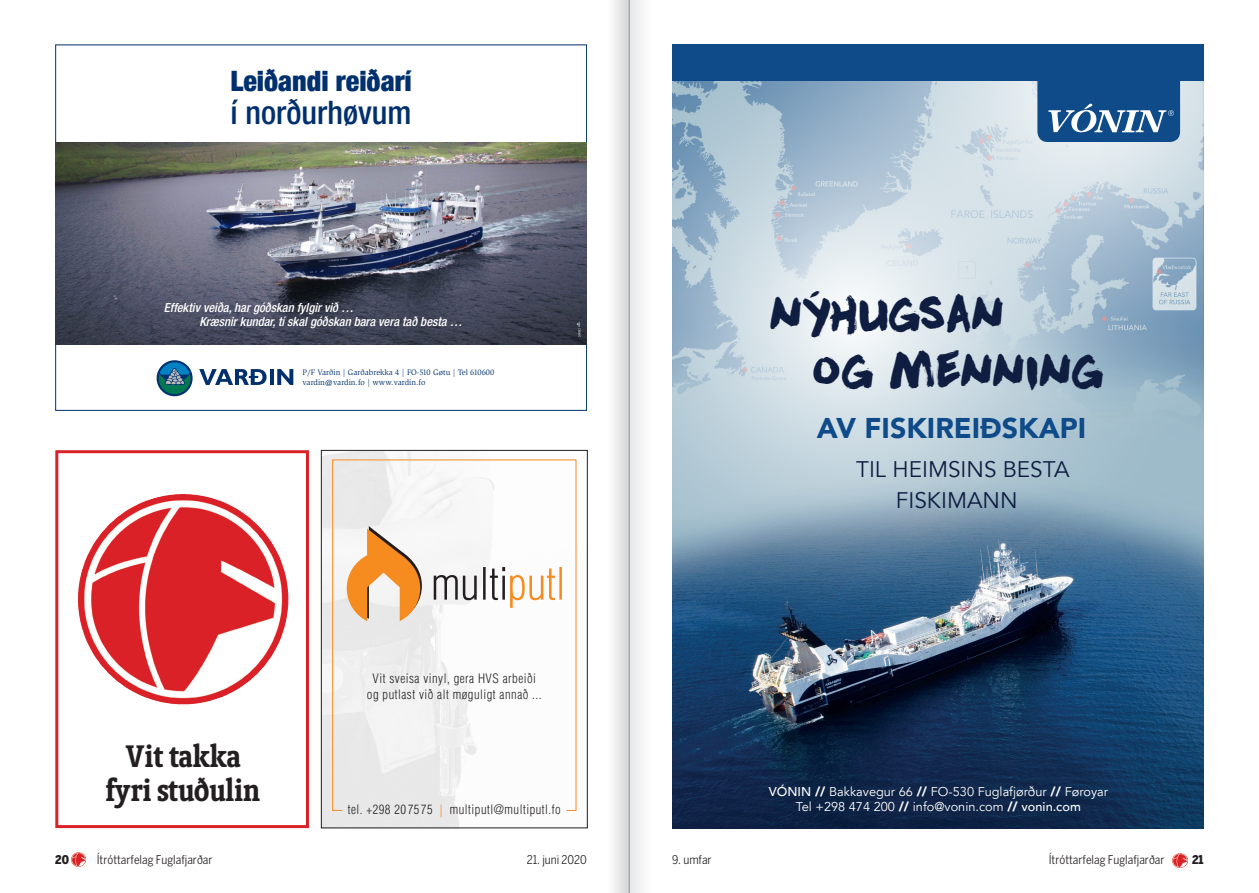
<style>
.page{position:relative;width:1259px;height:893px;background:#fff}
.page>*{position:absolute;margin:0;border:0;box-sizing:border-box;transform-origin:0 0}
.t1{font:48px/57px "DK Downward Fall";letter-spacing:-.025em;color:#0f1d41}
.t2{font:500 condensed 32.55px "Helvetica Neue";color:#00306d}
.Rubrik{font:700 31.35px "Berlingske Slab Cn";color:#231f20}
.t3{font:900 28.5px "Avenir LT";color:#0f4a89}
.t4{font:900 condensed 28.05px "Helvetica Neue";color:#00306d}
.t5{font:22.5px/31.5px "Avenir LT";color:#0f1d41;text-align:center}
.t6{font:300 condensed 12.75px/15.3px "Helvetica";letter-spacing:.04em;color:#231f20;text-align:center}
.t7{font:12.75px/15.3px "Avenir LT";color:#fff;text-align:center}
.t8{font:italic 500 condensed 12.6px/13.4px "Helvetica Neue";color:#fff}
.t9{font:12px "Benton Sans Cond";color:#231f20}
.t10{font:900 12px "Benton Sans Cond";color:#231f20}
.t11{font:8.1px/9.8px "Slimbach";color:#00306d}
.s1{color:#f68b1f}
.s2{font-weight:500}
.s3{font-weight:900}
</style>
<div class="page">
<img style="left:71px;top:852px;width:15px;height:14px">
<img style="left:1172px;top:853px;width:15px;height:14px">
<img style="left:672px;top:458px;width:531px;height:370px">
<svg style="left:672px;top:81px;width:527px;height:581px;background:#9eb5c7"></svg>
<div style="left:672px;top:45px;width:531px;height:36px;background:#0f4a89"></div>
<svg style="left:1037px;top:81px;width:143px;height:61px;background:#2d6198"></svg>
<svg style="left:332px;top:459px;width:244px;height:352px"></svg>
<div style="left:321px;top:450px;width:266px;height:378px;border:1px solid #231f20"></div>
<svg style="left:157px;top:360px;width:36px;height:36px"></svg>
<svg style="left:159px;top:362px;width:31px;height:32px"></svg>
<hr style="left:270px;top:369px;width:3px;height:16px;background:#00306d">
<svg style="left:277px;top:369px;width:16px;height:16px"></svg>
<svg style="left:199px;top:369px;width:67px;height:16px"></svg>
<img style="left:55px;top:143px;width:532px;height:201px">
<svg style="left:577px;top:322px;width:3px;height:15px"></svg>
<img style="left:78px;top:494px;width:211px;height:210px">
<div style="left:55px;top:450px;width:254px;height:378px;border:3px solid #da2128"></div>
<svg style="left:613px;top:0;width:16px;height:893px"></svg>
<div style="left:629px;top:0;width:22px;height:893px;background:#eff0f1"></div>
<hr style="left:629px;top:0;width:1px;height:893px;background:#939598">
<p class="t4" style="left:230px;top:58px;width:183px">Leiðandi reiðarí</p>
<p class="t2" style="left:231px;top:93px;width:182px">í norðurhøvum</p>
<p class="t8" style="left:199px;top:301px;width:264px;text-indent:-36px">Effektiv veiða, har góðskan fylgir við …<br>Kræsnir kundar, tí skal góðskan bara vera tað besta …</p>
<p class="t11" style="left:302px;top:367px;width:193px">P/F Varðin | Garðabrekka 4 | FO-510 Gøtu | Tel 610600 vardin@vardin.fo | www.vardin.fo</p>
<p class="Rubrik" style="left:126px;top:733px;width:116px">Vit takka</p>
<p class="Rubrik" style="left:106px;top:768px;width:156px">fyri stuðulin</p>
<p class="t6" style="left:367px;top:671px;width:176px">Vit sveisa vinyl, gera HVS arbeiði og putlast við alt møguligt annað ...</p>
<p class="t6" style="left:348px;top:801px;width:215px">tel. +298 207575 <span class="s1">|</span> multiputl@multiputl.fo</p>
<p class="t1" style="left:812px;top:282px;width:294px;text-indent:-43px">nýhugsan<br>og menning</p>
<p class="t3" style="left:817px;top:411px;width:271px">AV FISKIREIÐSKAPI</p>
<p class="t5" style="left:856px;top:454px;width:215px">TIL HEIMSINS BESTA<br>FISKIMANN</p>
<p class="t7" style="left:769px;top:784px;width:341px"><span class="s2">VÓNIN</span> <span class="s3">//</span> Bakkavegur 66 <span class="s3">//</span> FO-530 Fuglafjørður <span class="s3">//</span> Føroyar<br>Tel +298 474 200 <span class="s3">//</span> info@vonin.com <span class="s3">//</span> <span class="s2">vonin.com</span></p>
<p class="t10" style="left:55px;top:852px;width:15px">20</p>
<p class="t9" style="left:97px;top:852px;width:117px">Ítróttarfelag Fuglafjarðar</p>
<p class="t9" style="left:527px;top:853px;width:62px">21. juni 2020</p>
<p class="t9" style="left:672px;top:853px;width:41px">9. umfar</p>
<p class="t9" style="left:1048px;top:853px;width:117px">Ítróttarfelag Fuglafjarðar</p>
<p class="t10" style="left:1192px;top:853px;width:13px">21</p>
</div>
